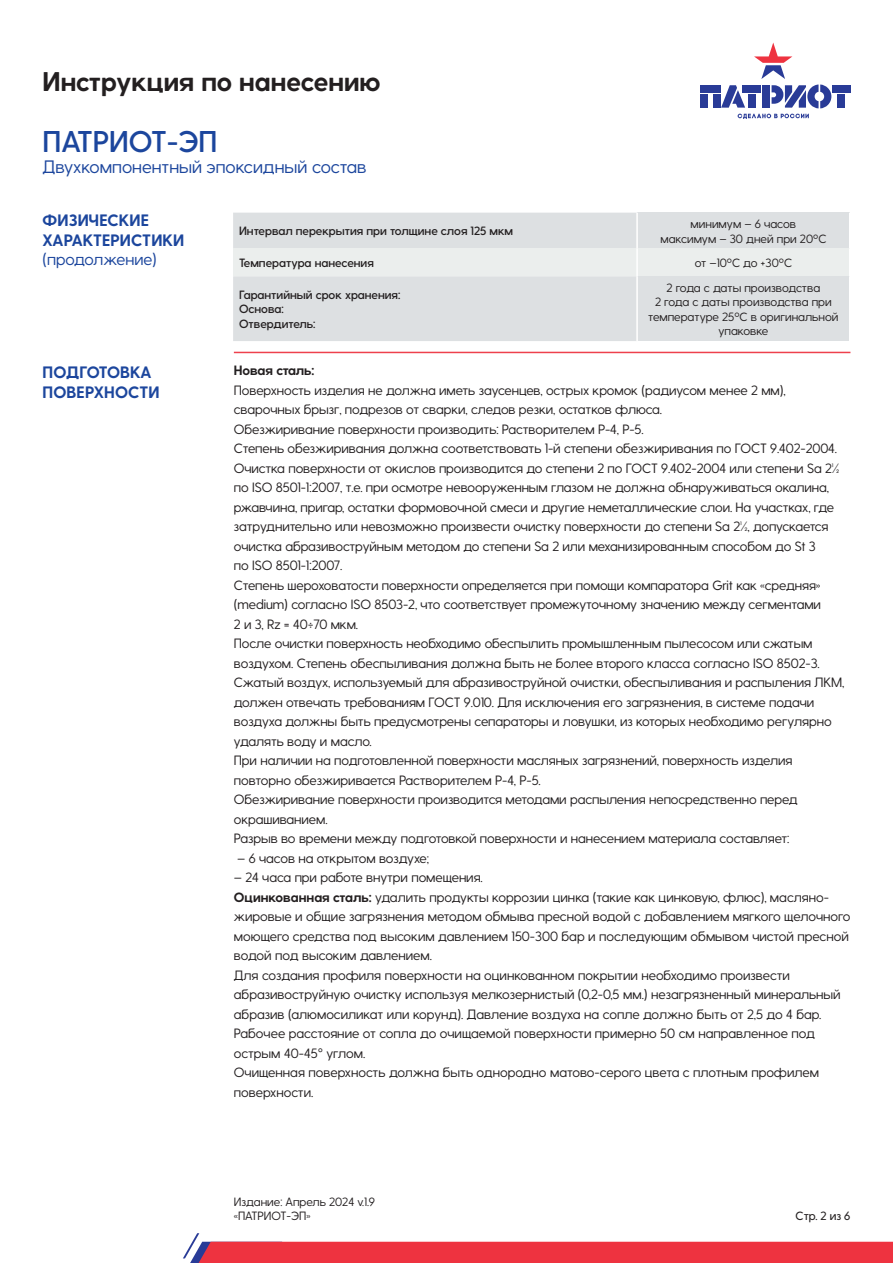
<style>
.page{position:relative;width:893px;height:1263px;background:#fff}
.page>*{position:absolute;margin:0;border:0;box-sizing:border-box;transform-origin:0 0}
.t1{font:600 30px "Greycliff CF";color:#1c469d}
.t2{font:700 27px "Greycliff CF";color:#231f20}
.t3{font:18px "Greycliff CF";color:#1c469d}
.t4{font:700 16.5px/19.8px "Greycliff CF";letter-spacing:.01em;color:#1c469d}
.t5{font:16.5px "Greycliff CF";letter-spacing:-.005em;color:#1c469d}
.t6{font:13.5px/19.5px "Greycliff CF";letter-spacing:-.005em;color:#231f20}
.t7{font:700 13.5px "Greycliff CF";letter-spacing:-.005em;color:#231f20}
.t8{font:12px/14.4px "Greycliff CF";color:#231f20;text-align:center}
.t9{font:600 12px "Greycliff CF";color:#231f20}
.t10{font:500 12px "Greycliff CF";color:#231f20}
.s1{font-weight:700}
</style>
<div class="page">
<svg style="left:738px;top:114px;width:71px;height:5px"></svg>
<div style="left:700px;top:85px;width:20px;height:7px;background:#293b97"></div>
<div style="left:713px;top:94px;width:7px;height:14px;background:#293b97"></div>
<div style="left:700px;top:94px;width:7px;height:14px;background:#293b97"></div>
<svg style="left:721px;top:85px;width:24px;height:23px"></svg>
<div style="left:748px;top:94px;width:7px;height:14px;background:#293b97"></div>
<div style="left:742px;top:85px;width:19px;height:7px;background:#293b97"></div>
<div style="left:837px;top:94px;width:8px;height:14px;background:#293b97"></div>
<div style="left:832px;top:85px;width:18px;height:7px;background:#293b97"></div>
<svg style="left:754px;top:43px;width:77px;height:65px"></svg>
<div style="left:233px;top:213px;width:403px;height:128px;background:#dde0e2"></div>
<div style="left:637px;top:213px;width:213px;height:36px;background:#dde0e2"></div>
<div style="left:233px;top:249px;width:404px;height:27px;background:#ebeeed"></div>
<div style="left:637px;top:249px;width:213px;height:27px;background:#ebeeed"></div>
<div style="left:637px;top:276px;width:213px;height:65px;background:#dde0e2"></div>
<hr style="left:636px;top:213px;width:2px;height:36px;background:#fff">
<hr style="left:849px;top:213px;width:1px;height:36px;background:#fff">
<hr style="left:636px;top:249px;width:2px;height:27px;background:#fff">
<svg style="left:849px;top:249px;width:1px;height:27px"></svg>
<hr style="left:636px;top:276px;width:2px;height:65px;background:#fff">
<hr style="left:849px;top:276px;width:1px;height:65px;background:#fff">
<hr style="left:234px;top:352px;width:616px;height:1px;background:#ee414d">
<svg style="left:183px;top:1233px;width:710px;height:30px"></svg>
<p class="t2" style="left:43px;top:66px;width:340px">Инструкция по нанесению</p>
<p class="t1" style="left:43px;top:123px;width:176px">ПАТРИОТ-ЭП</p>
<p class="t3" style="left:43px;top:156px;width:325px">Двухкомпонентный эпоксидный состав</p>
<p class="t4" style="left:43px;top:210px;width:143px">ФИЗИЧЕСКИЕ<br>ХАРАКТЕРИСТИКИ</p>
<p class="t5" style="left:43px;top:250px;width:115px">(продолжение)</p>
<p class="t9" style="left:239px;top:224px;width:276px">Интервал перекрытия при толщине слоя 125 мкм</p>
<p class="t8" style="left:691px;top:217px;width:107px">минимум – 6 часов</p>
<p class="t8" style="left:660px;top:231px;width:167px">максимум – 30 дней при 20ºС</p>
<p class="t9" style="left:239px;top:256px;width:136px">Температура нанесения</p>
<p class="t8" style="left:695px;top:256px;width:99px">от –10ºС до +30ºС</p>
<p class="t9" style="left:239px;top:288px;width:163px">Гарантийный срок хранения:</p>
<p class="t9" style="left:239px;top:302px;width:46px">Основа:</p>
<p class="t9" style="left:239px;top:317px;width:78px">Отвердитель:</p>
<p class="t8" style="left:667px;top:280px;width:155px">2 года с даты производства</p>
<p class="t8" style="left:655px;top:295px;width:178px">2 года с даты производства при</p>
<p class="t8" style="left:648px;top:309px;width:192px">температуре 25ºС в оригинальной упаковке</p>
<p class="t4" style="left:43px;top:362px;width:118px">ПОДГОТОВКА<br>ПОВЕРХНОСТИ</p>
<p class="t7" style="left:234px;top:363px;width:82px">Новая сталь:</p>
<p class="t6" style="left:234px;top:380px;width:553px">Поверхность изделия не должна иметь заусенцев, острых кромок (радиусом менее 2 мм), сварочных брызг, подрезов от сварки, следов резки, остатков флюса.</p>
<p class="t6" style="left:234px;top:419px;width:411px">Обезжиривание поверхности производить: Растворителем Р-4, Р-5.</p>
<p class="t6" style="left:234px;top:439px;width:605px">Степень обезжиривания должна соответствовать 1-й степени обезжиривания по ГОСТ 9.402-2004.</p>
<p class="t6" style="left:234px;top:458px;width:607px">Очистка поверхности от окислов производится до степени 2 по ГОСТ 9.402-2004 или степени Sa 2½ по ISO 8501-1:2007, т.е. при осмотре невооруженным глазом не должна обнаруживаться окалина, ржавчина, пригар, остатки формовочной смеси и другие неметаллические слои. На участках, где затруднительно или невозможно произвести очистку поверхности до степени Sa 2½, допускается очистка абразивоструйным методом до степени Sa 2 или механизированным способом до St 3<br>по ISO 8501-1:2007.</p>
<p class="t6" style="left:234px;top:575px;width:589px;text-align:justify">Степень шероховатости поверхности определяется при помощи компаратора Grit как «средняя» (medium) согласно ISO 8503-2, что соответствует промежуточному значению между сегментами 2 и 3, Rz = 40÷70 мкм.</p>
<p class="t6" style="left:234px;top:634px;width:587px">После очистки поверхность необходимо обеспылить промышленным пылесосом или сжатым воздухом. Степень обеспыливания должна быть не более второго класса согласно ISO 8502-3.</p>
<p class="t6" style="left:234px;top:673px;width:612px">Сжатый воздух, используемый для абразивоструйной очистки, обеспыливания и распыления ЛКМ, должен отвечать требованиям ГОСТ 9.010. Для исключения его загрязнения, в системе подачи воздуха должны быть предусмотрены сепараторы и ловушки, из которых необходимо регулярно удалять воду и масло.</p>
<p class="t6" style="left:234px;top:751px;width:560px">При наличии на подготовленной поверхности масляных загрязнений, поверхность изделия повторно обезжиривается Растворителем Р-4, Р-5.</p>
<p class="t6" style="left:234px;top:790px;width:565px">Обезжиривание поверхности производится методами распыления непосредственно перед окрашиванием.</p>
<p class="t6" style="left:234px;top:829px;width:557px">Разрыв во времени между подготовкой поверхности и нанесением материала составляет:</p>
<p class="t6" style="left:237px;top:848px;width:193px">– 6 часов на открытом воздухе;</p>
<p class="t6" style="left:234px;top:868px;width:250px">– 24 часа при работе внутри помещения.</p>
<p class="t6" style="left:234px;top:887px;width:618px"><span class="s1">Оцинкованная сталь:</span> удалить продукты коррозии цинка (такие как цинковую, флюс), масляно&shy;жировые и общие загрязнения методом обмыва пресной водой с добавлением мягкого щелочного моющего средства под высоким давлением 150-300 бар и последующим обмывом чистой пресной водой под высоким давлением.</p>
<p class="t6" style="left:234px;top:965px;width:608px">Для создания профиля поверхности на оцинкованном покрытии необходимо произвести абразивоструйную очистку используя мелкозернистый (0,2-0,5 мм.) незагрязненный минеральный абразив (алюмосиликат или корунд). Давление воздуха на сопле должно быть от 2,5 до 4 бар.<br>Рабочее расстояние от сопла до очищаемой поверхности примерно 50 см направленное под острым 40-45° углом.</p>
<p class="t6" style="left:234px;top:1063px;width:587px">Очищенная поверхность должна быть однородно матово-серого цвета с плотным профилем поверхности.</p>
<p class="t8" style="left:234px;top:1194px;width:143px">Издание: Апрель 2024 v.1.9</p>
<p class="t8" style="left:234px;top:1209px;width:78px">«ПАТРИОТ-ЭП»</p>
<p class="t10" style="left:796px;top:1209px;width:56px">Стр. 2 из 6</p>
</div>
